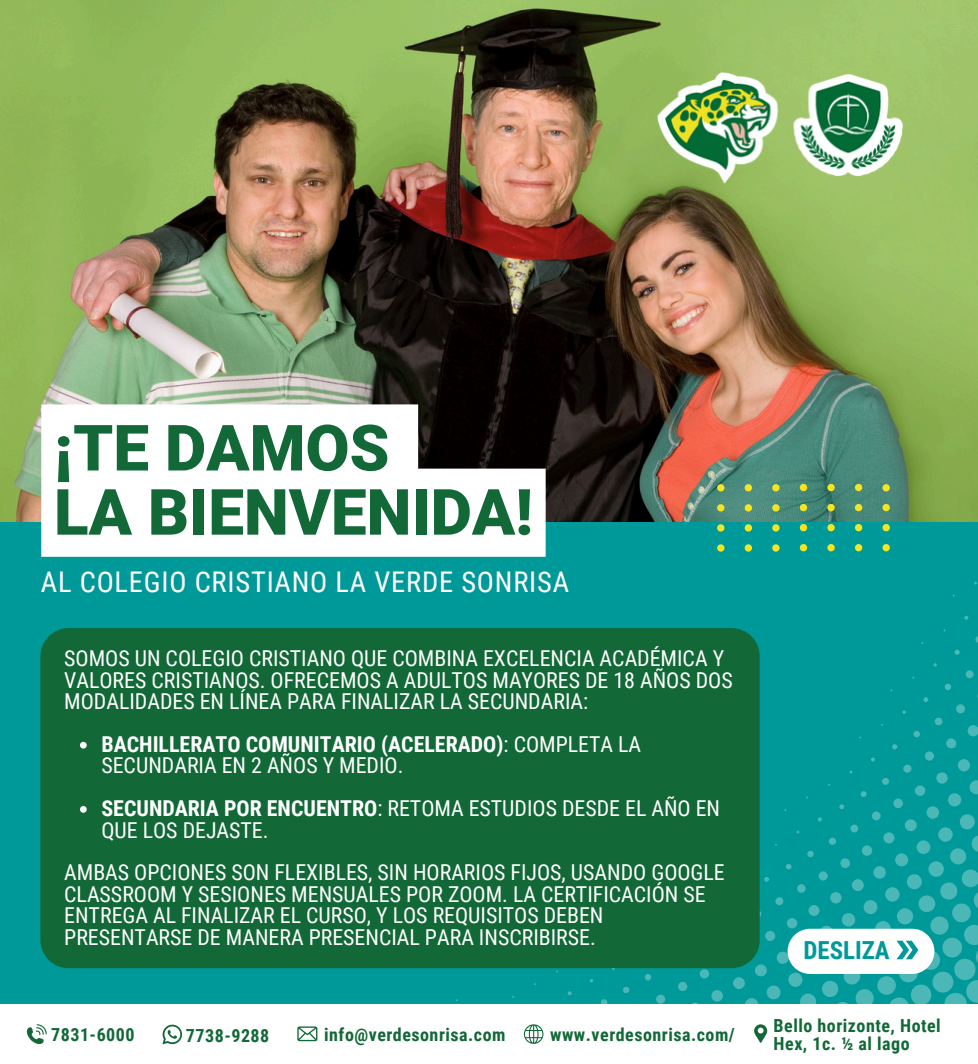
<style>
.page{position:relative;width:978px;height:1064px;background:#fff}
.page>*{position:absolute;margin:0;border:0;box-sizing:border-box;transform-origin:0 0}
.t1{font:900 63.75px/64.2px "Roboto";color:#126837}
.t2{font:28.5px "Roboto Condensed";letter-spacing:.03em;color:#fff}
.t3{font:700 24.9px "Roboto Condensed";color:#099}
.t4{font:21.9px/21.3px "Roboto Condensed";color:#fff}
.t5{font:700 18px/18px "Roboto Condensed";letter-spacing:.03em;color:#126837}
.s1{font-weight:700}
</style>
<div class="page">
<div style="left:0;top:0;width:978px;height:1063px;background:#099"></div>
<img style="left:0;top:0;width:978px;height:521px">
<svg style="left:971px;top:836px;width:6px;height:16px"></svg>
<div style="left:950px;top:848px;width:16px;height:16px;background:#4cb7b7;border-radius:50%"></div>
<svg style="left:928px;top:861px;width:16px;height:15px"></svg>
<svg style="left:959px;top:814px;width:15px;height:15px"></svg>
<div style="left:938px;top:827px;width:14px;height:14px;background:#4cb7b7;border-radius:50%"></div>
<svg style="left:969px;top:780px;width:8px;height:14px"></svg>
<div style="left:766px;top:985px;width:14px;height:14px;background:#4cb7b7;border-radius:50%"></div>
<svg style="left:916px;top:840px;width:14px;height:13px"></svg>
<svg style="left:744px;top:997px;width:14px;height:14px"></svg>
<div style="left:948px;top:793px;width:13px;height:13px;background:#4cb7b7;border-radius:50%"></div>
<svg style="left:895px;top:853px;width:13px;height:13px"></svg>
<svg style="left:926px;top:806px;width:13px;height:12px"></svg>
<svg style="left:957px;top:759px;width:13px;height:12px"></svg>
<svg style="left:776px;top:951px;width:13px;height:12px"></svg>
<div style="left:755px;top:964px;width:12px;height:12px;background:#4cb7b7;border-radius:50%"></div>
<svg style="left:733px;top:976px;width:12px;height:12px"></svg>
<svg style="left:904px;top:819px;width:12px;height:12px"></svg>
<svg style="left:711px;top:989px;width:12px;height:12px"></svg>
<div style="left:689px;top:1002px;width:12px;height:11px;background:#0e9e9e;border-radius:50%"></div>
<div style="left:936px;top:772px;width:11px;height:11px;background:#4cb7b7;border-radius:50%"></div>
<svg style="left:967px;top:725px;width:10px;height:11px"></svg>
<div style="left:883px;top:832px;width:11px;height:11px;background:#4cb7b7;border-radius:50%"></div>
<div style="left:862px;top:845px;width:10px;height:10px;background:#4cb7b7;border-radius:50%"></div>
<div style="left:915px;top:785px;width:10px;height:10px;background:#4cb7b7;border-radius:50%"></div>
<svg style="left:765px;top:930px;width:10px;height:10px"></svg>
<svg style="left:946px;top:738px;width:10px;height:10px"></svg>
<svg style="left:840px;top:858px;width:10px;height:9px"></svg>
<svg style="left:893px;top:798px;width:10px;height:10px"></svg>
<svg style="left:699px;top:968px;width:10px;height:10px"></svg>
<svg style="left:678px;top:981px;width:9px;height:9px"></svg>
<div style="left:925px;top:751px;width:9px;height:9px;background:#4cb7b7;border-radius:50%"></div>
<svg style="left:656px;top:994px;width:9px;height:9px"></svg>
<div style="left:956px;top:704px;width:9px;height:9px;background:#4cb7b7;border-radius:50%"></div>
<div style="left:872px;top:811px;width:8px;height:9px;background:#4cb7b7;border-radius:50%"></div>
<div style="left:903px;top:764px;width:8px;height:8px;background:#4cb7b7;border-radius:50%"></div>
<svg style="left:775px;top:896px;width:8px;height:8px"></svg>
<div style="left:965px;top:670px;width:8px;height:8px;background:#4cb7b7;border-radius:50%"></div>
<div style="left:850px;top:824px;width:8px;height:8px;background:#4cb7b7;border-radius:50%"></div>
<svg style="left:934px;top:717px;width:8px;height:8px"></svg>
<svg style="left:829px;top:837px;width:7px;height:7px"></svg>
<svg style="left:882px;top:777px;width:7px;height:7px"></svg>
<svg style="left:601px;top:998px;width:6px;height:7px"></svg>
<svg style="left:644px;top:973px;width:7px;height:7px"></svg>
<svg style="left:913px;top:730px;width:7px;height:7px"></svg>
<svg style="left:944px;top:683px;width:7px;height:7px"></svg>
<div style="left:807px;top:850px;width:6px;height:7px;background:#4cb7b7;border-radius:50%"></div>
<svg style="left:623px;top:986px;width:6px;height:6px"></svg>
<svg style="left:860px;top:791px;width:6px;height:5px"></svg>
<svg style="left:954px;top:649px;width:5px;height:5px"></svg>
<svg style="left:892px;top:744px;width:5px;height:5px"></svg>
<svg style="left:923px;top:697px;width:5px;height:5px"></svg>
<svg style="left:764px;top:877px;width:5px;height:4px"></svg>
<svg style="left:839px;top:804px;width:5px;height:5px"></svg>
<svg style="left:817px;top:817px;width:5px;height:4px"></svg>
<svg style="left:964px;top:615px;width:4px;height:4px"></svg>
<svg style="left:567px;top:991px;width:4px;height:4px"></svg>
<svg style="left:871px;top:757px;width:4px;height:4px"></svg>
<div style="left:0;top:1003px;width:978px;height:60px;background:#fff"></div>
<img style="left:657px;top:72px;width:245px;height:112px">
<svg style="left:27px;top:1024px;width:20px;height:19px"></svg>
<svg style="left:162px;top:1024px;width:20px;height:20px"></svg>
<svg style="left:297px;top:1026px;width:20px;height:14px"></svg>
<svg style="left:523px;top:1024px;width:20px;height:19px"></svg>
<svg style="left:754px;top:1024px;width:13px;height:19px"></svg>
<svg style="left:785px;top:863px;width:192px;height:141px"></svg>
<div style="left:40px;top:628px;width:719px;height:339px;background:#126837"></div>
<svg style="left:80px;top:741px;width:7px;height:7px"></svg>
<svg style="left:80px;top:805px;width:7px;height:7px"></svg>
<svg style="left:800px;top:483px;width:7px;height:8px"></svg>
<svg style="left:800px;top:504px;width:7px;height:7px"></svg>
<svg style="left:800px;top:524px;width:7px;height:7px"></svg>
<svg style="left:800px;top:544px;width:7px;height:7px"></svg>
<svg style="left:772px;top:484px;width:7px;height:7px"></svg>
<svg style="left:772px;top:504px;width:7px;height:7px"></svg>
<svg style="left:772px;top:524px;width:7px;height:7px"></svg>
<svg style="left:772px;top:544px;width:7px;height:7px"></svg>
<svg style="left:744px;top:484px;width:8px;height:7px"></svg>
<svg style="left:744px;top:504px;width:8px;height:7px"></svg>
<svg style="left:744px;top:524px;width:8px;height:7px"></svg>
<svg style="left:744px;top:544px;width:8px;height:7px"></svg>
<svg style="left:717px;top:484px;width:7px;height:7px"></svg>
<svg style="left:717px;top:504px;width:7px;height:7px"></svg>
<svg style="left:717px;top:524px;width:7px;height:7px"></svg>
<svg style="left:717px;top:544px;width:7px;height:7px"></svg>
<svg style="left:827px;top:483px;width:7px;height:8px"></svg>
<svg style="left:827px;top:504px;width:7px;height:7px"></svg>
<svg style="left:827px;top:524px;width:7px;height:7px"></svg>
<svg style="left:827px;top:544px;width:7px;height:7px"></svg>
<svg style="left:855px;top:483px;width:7px;height:8px"></svg>
<svg style="left:855px;top:504px;width:7px;height:7px"></svg>
<svg style="left:855px;top:524px;width:7px;height:7px"></svg>
<svg style="left:855px;top:544px;width:7px;height:7px"></svg>
<svg style="left:882px;top:484px;width:8px;height:7px"></svg>
<svg style="left:882px;top:504px;width:8px;height:7px"></svg>
<svg style="left:882px;top:524px;width:8px;height:7px"></svg>
<svg style="left:882px;top:544px;width:8px;height:7px"></svg>
<svg style="left:41px;top:404px;width:504px;height:152px;background:#e4e3e3"></svg>
<p class="t1" style="left:54px;top:416px;width:480px">¡TE DAMOS<br>LA BIENVENIDA!</p>
<h4 class="t2" style="left:41px;top:565px;width:530px">AL COLEGIO CRISTIANO LA VERDE SONRISA</h4>
<p class="t4" style="left:64px;top:648px;width:670px">SOMOS UN COLEGIO CRISTIANO QUE COMBINA EXCELENCIA ACADÉMICA Y<br>VALORES CRISTIANOS. OFRECEMOS A ADULTOS MAYORES DE 18 AÑOS DOS<br>MODALIDADES EN LÍNEA PARA FINALIZAR LA SECUNDARIA:</p>
<h2 class="t4" style="left:101px;top:733px;width:541px"><span class="s1">BACHILLERATO COMUNITARIO (ACELERADO)</span>: COMPLETA LA<br>SECUNDARIA EN 2 AÑOS Y MEDIO.</h2>
<h4 class="t4" style="left:101px;top:797px;width:620px"><span class="s1">SECUNDARIA POR ENCUENTRO</span>: RETOMA ESTUDIOS DESDE EL AÑO EN<br>QUE LOS DEJASTE.</h4>
<p class="t4" style="left:64px;top:861px;width:662px">AMBAS OPCIONES SON FLEXIBLES, SIN HORARIOS FIJOS, USANDO GOOGLE CLASSROOM Y SESIONES MENSUALES POR ZOOM. LA CERTIFICACIÓN SE ENTREGA AL FINALIZAR EL CURSO, Y LOS REQUISITOS DEBEN PRESENTARSE DE MANERA PRESENCIAL PARA INSCRIBIRSE.</p>
<h3 class="t3" style="left:803px;top:935px;width:88px">DESLIZA</h3>
<p class="t5" style="left:51px;top:1025px;width:85px">7831-6000</p>
<p class="t5" style="left:186px;top:1026px;width:85px">7738-9288</p>
<h1 class="t5" style="left:324px;top:1025px;width:183px">info@verdesonrisa.com</h1>
<p class="t5" style="left:550px;top:1025px;width:186px">www.verdesonrisa.com/</p>
<p class="t5" style="left:773px;top:1016px;width:169px">Bello horizonte, Hotel<br>Hex, 1c. ½ al lago</p>
</div>
